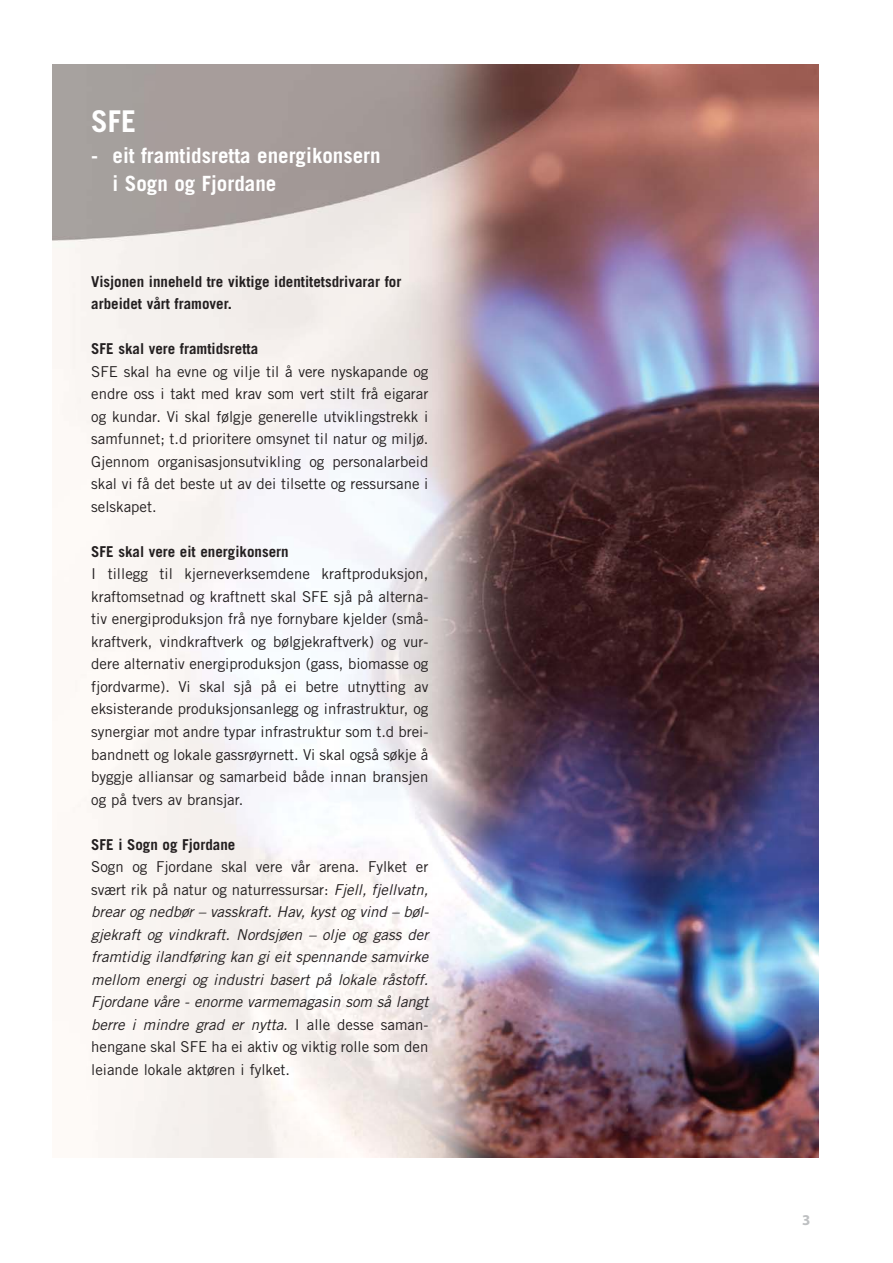
<style>
.page{position:relative;width:893px;height:1263px;background:#fff}
.page>*{position:absolute;margin:0;border:0;box-sizing:border-box;transform-origin:0 0}
.t1{font:700 30px "Trade Gothic";color:#fff}
.t2{font:700 21px/28.5px "Trade Gothic";color:#fff}
.t3{font:15px/22.5px "Trade Gothic";color:#231f20;text-align:justify}
.t4{font:italic 15px/22.5px "Trade Gothic";color:#231f20}
.t5{font:700 15px/22.5px "Trade Gothic";color:#231f20}
.t6{font:700 15px "Myriad";color:#bec0c2}
.s1{font-style:normal}
</style>
<div class="page">
<img style="left:53px;top:64px;width:765px;height:1093px">
<h1 class="t1" style="left:91px;top:110px;width:46px">SFE</h1>
<h2 class="t2" style="left:113px;top:143px;width:270px;text-indent:-21px">- eit framtidsretta energikonsern i Sogn og Fjordane</h2>
<p class="t5" style="left:91px;top:272px;width:312px">Visjonen inneheld tre viktige identitetsdrivarar for arbeidet vårt framover.</p>
<p class="t5" style="left:91px;top:339px;width:169px">SFE skal vere framtidsretta</p>
<p class="t3" style="left:91px;top:362px;width:339px">SFE skal ha evne og vilje til å vere nyskapande og endre oss i takt med krav som vert stilt frå eigarar og kundar. Vi skal følgje generelle utviklingstrekk i samfunnet; t.d prioritere omsynet til natur og miljø.<br>Gjennom organisasjonsutvikling og personalarbeid skal vi få det beste ut av dei tilsette og ressursane i selskapet.</p>
<p class="t5" style="left:91px;top:542px;width:199px">SFE skal vere eit energikonsern</p>
<p class="t3" style="left:91px;top:564px;width:339px">I tillegg til kjerneverksemdene kraftproduksjon, kraftomsetnad og kraftnett skal SFE sjå på alterna&shy;tiv energiproduksjon frå nye fornybare kjelder (små&shy;kraftverk, vindkraftverk og bølgjekraftverk) og vur&shy;dere alternativ energiproduksjon (gass, biomasse og fjordvarme). Vi skal sjå på ei betre utnytting av eksisterande produksjonsanlegg og infrastruktur, og synergiar mot andre typar infrastruktur som t.d brei&shy;bandnett og lokale gassrøyrnett. Vi skal også søkje å byggje alliansar og samarbeid både innan bransjen og på tvers av bransjar.</p>
<p class="t5" style="left:91px;top:834px;width:146px">SFE i Sogn og Fjordane</p>
<p class="t4" style="left:91px;top:857px;width:342px"><span class="s1">Sogn og Fjordane skal vere vår arena. Fylket er svært rik på natur og naturressursar:</span> Fjell, fjellvatn, brear og nedbør – vasskraft. Hav, kyst og vind – bøl&shy;gjekraft og vindkraft. Nordsjøen – olje og gass der framtidig ilandføring kan gi eit spennande samvirke mellom energi og industri basert på lokale råstoff.<br>Fjordane våre - enorme varmemagasin som så langt berre i mindre grad er nytta. <span class="s1">I a l l e d ess e s a m a n - hengane skal SFE ha ei aktiv og viktig rolle som den leiande lokale aktøren i fylket.</span></p>
<p class="t6" style="left:802px;top:1214px;width:10px">3</p>
</div>
